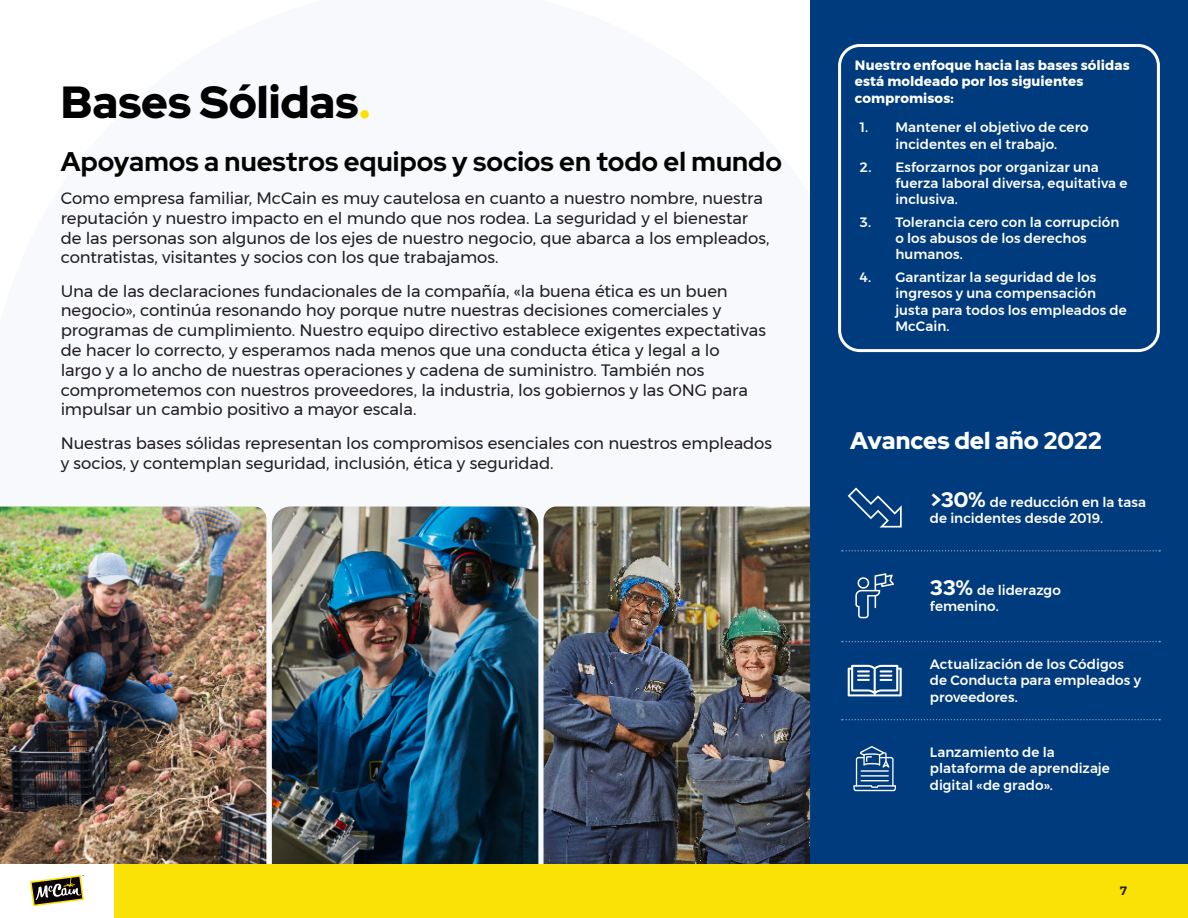
<style>
.page{position:relative;width:1188px;height:918px;background:#fff}
.page>*{position:absolute;margin:0;border:0;box-sizing:border-box;transform-origin:0 0}
.t1{font:900 45px "Red Hat Display";color:#000}
.t2{font:300 27px "Red Hat Display";color:#040503}
.t3{font:900 24px "Red Hat Display";color:#fff}
.t4{font:16.5px/19.8px "Montserrat";letter-spacing:-.005em;color:#231f20}
.t5{font:500 13.5px/16.2px "Montserrat";letter-spacing:.005em;color:#fff}
.t6{font:700 13.5px/16.2px "Montserrat";letter-spacing:.005em;color:#fff}
.t7{font:600 12px "Montserrat";color:#231f20}
.s1{color:#ffe100}
.s2{font-family:"Red Hat Display";font-weight:900;font-size:21px}
</style>
<div class="page">
<div style="left:113px;top:864px;width:1075px;height:54px;background:#fae106"></div>
<svg style="left:30px;top:875px;width:54px;height:31px"></svg>
<div style="left:810px;top:0;width:378px;height:864px;background:#003c7d"></div>
<svg style="left:848px;top:488px;width:54px;height:40px"></svg>
<svg style="left:855px;top:573px;width:39px;height:45px"></svg>
<svg style="left:848px;top:665px;width:54px;height:31px"></svg>
<svg style="left:853px;top:746px;width:43px;height:45px"></svg>
<hr style="left:861px;top:775px;width:28px;height:2px;background:#fff">
<hr style="left:861px;top:770px;width:28px;height:2px;background:#fff">
<div style="left:838px;top:44px;width:322px;height:308px;border:3px solid #fff;border-radius:20px"></div>
<img style="left:0;top:507px;width:266px;height:357px">
<img style="left:272px;top:507px;width:266px;height:357px">
<img style="left:544px;top:507px;width:266px;height:357px">
<svg style="left:842px;top:550px;width:318px;height:2px"></svg>
<svg style="left:842px;top:641px;width:318px;height:1px"></svg>
<svg style="left:842px;top:719px;width:318px;height:1px"></svg>
<h1 class="t1" style="left:61px;top:84px;width:311px">Bases Sólidas<span class="s1">.</span></h1>
<h2 class="t2" style="left:61px;top:150px;width:723px">Apoyamos a nuestros equipos y socios en todo el mundo</h2>
<p class="t4" style="left:61px;top:188px;width:710px">Como empresa familiar, McCain es muy cautelosa en cuanto a nuestro nombre, nuestra reputación y nuestro impacto en el mundo que nos rodea. La seguridad y el bienestar de las personas son algunos de los ejes de nuestro negocio, que abarca a los empleados, contratistas, visitantes y socios con los que trabajamos.</p>
<p class="t4" style="left:61px;top:281px;width:707px">Una de las declaraciones fundacionales de la compañía, «la buena ética es un buen negocio», continúa resonando hoy porque nutre nuestras decisiones comerciales y programas de cumplimiento. Nuestro equipo directivo establece exigentes expectativas de hacer lo correcto, y esperamos nada menos que una conducta ética y legal a lo<br>largo y a lo ancho de nuestras operaciones y cadena de suministro. También nos comprometemos con nuestros proveedores, la industria, los gobiernos y las ONG para impulsar un cambio positivo a mayor escala.</p>
<p class="t4" style="left:61px;top:434px;width:713px">Nuestras bases sólidas representan los compromisos esenciales con nuestros empleados y socios, y contemplan seguridad, inclusión, ética y seguridad.</p>
<p class="t6" style="left:855px;top:58px;width:276px">Nuestro enfoque hacia las bases sólidas está moldeado por los siguientes compromisos:</p>
<p class="t5" style="left:860px;top:119px;width:230px;text-align:center">1. Mantener el objetivo de cero incidentes en el trabajo.</p>
<p class="t5" style="left:895px;top:159px;width:234px;text-indent:-35px">2. Esforzarnos por organizar una fuerza laboral diversa, equitativa e inclusiva.</p>
<p class="t5" style="left:895px;top:214px;width:225px;text-indent:-35px">3. Tolerancia cero con la corrupción o los abusos de los derechos humanos.</p>
<p class="t5" style="left:895px;top:269px;width:233px;text-indent:-35px">4. Garantizar la seguridad de los ingresos y una compensación justa para todos los empleados de<br>McCain.</p>
<h3 class="t3" style="left:850px;top:431px;width:253px">Avances del año 2022</h3>
<p class="t5" style="left:930px;top:494px;width:218px"><span class="s2">&gt;30%</span> de reducción en la tasa de incidentes desde 2019.</p>
<p class="t5" style="left:930px;top:582px;width:132px"><span class="s2">33%</span> de liderazgo femenino.</p>
<p class="t5" style="left:930px;top:656px;width:213px">Actualización de los Códigos de Conducta para empleados y proveedores.</p>
<p class="t5" style="left:930px;top:744px;width:182px">Lanzamiento de la plataforma de aprendizaje digital «de grado».</p>
<p class="t7" style="left:1120px;top:884px;width:8px">7</p>
</div>
